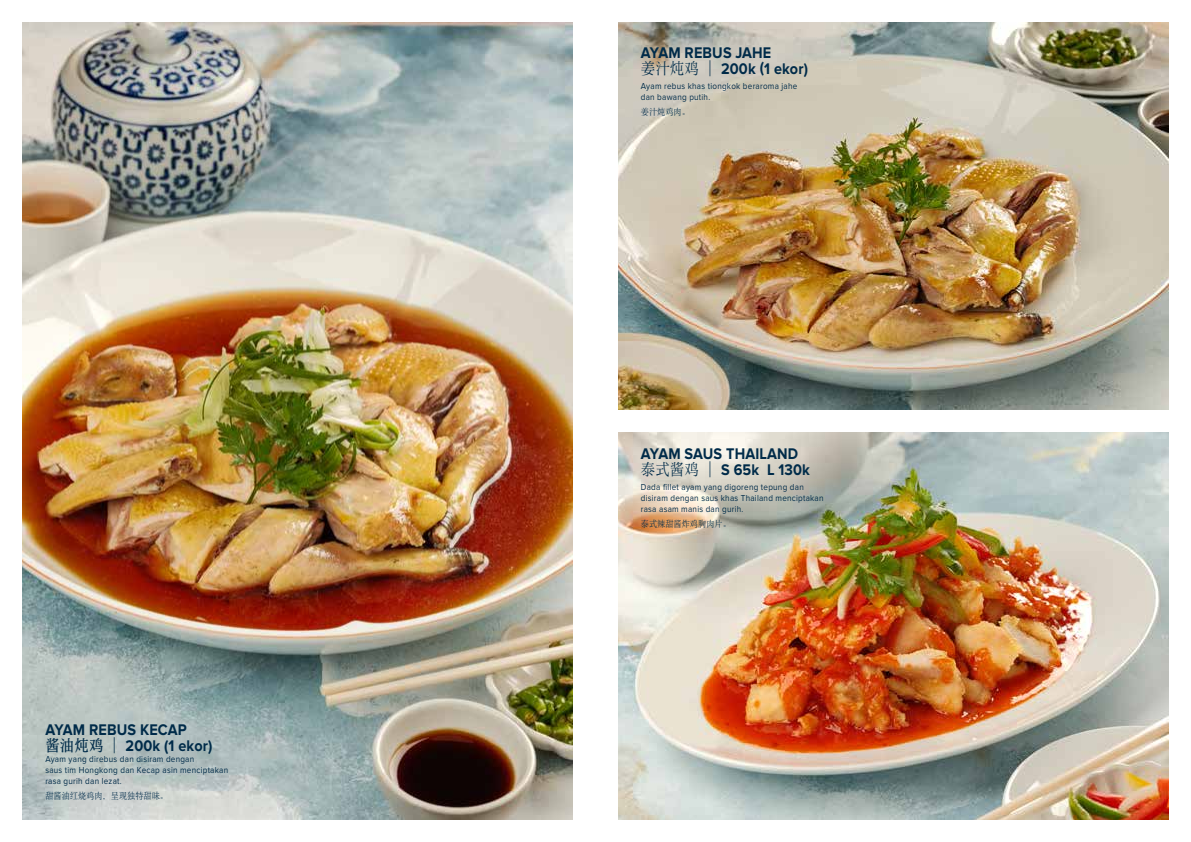
<style>
.page{position:relative;width:1191px;height:842px;background:#fff}
.page>*{position:absolute;margin:0;border:0;box-sizing:border-box;transform-origin:0 0}
.t1{font:700 16px/16px "Proxima Nova";letter-spacing:.01em;color:#002b49;scale:.9 1}
.t2{font:9px/11px "Proxima Nova";letter-spacing:.03em;color:#002b49;scale:.9 1}
.t3{font:9px "Sim Song";letter-spacing:.01em;color:#002b49;scale:.9 1}
.s1{font-family:"Sim Song"}
.s2{font-family:"Sim Song";font-weight:400}
</style>
<div class="page">
<img style="left:23px;top:23px;width:550px;height:796px">
<img style="left:618px;top:432px;width:550px;height:387px">
<img style="left:618px;top:23px;width:550px;height:387px">
<h1 class="t1" style="left:45px;top:722px;width:187px">AYAM REBUS KECAP<br><span class="s1">酱油炖鸡</span> <span class="s2">|</span> 200k (1 ekor)</h1>
<p class="t2" style="left:45px;top:753px;width:205px">Ayam yang direbus dan disiram dengan<br>saus tim Hongkong dan Kecap asin menciptakan rasa gurih dan lezat.</p>
<p class="t3" style="left:45px;top:791px;width:138px">甜酱油红烧鸡肉，呈现独特甜味。</p>
<h1 class="t1" style="left:641px;top:45px;width:187px">AYAM REBUS JAHE<br><span class="s2">姜汁炖鸡 |</span> 200k (1 ekor)</h1>
<p class="t2" style="left:641px;top:81px;width:175px">Ayam rebus khas tiongkok beraroma jahe dan bawang putih.</p>
<p class="t3" style="left:641px;top:107px;width:56px">姜汁炖鸡肉。</p>
<h1 class="t1" style="left:641px;top:446px;width:189px">AYAM SAUS THAILAND<span class="s2">泰式酱鸡 |</span> S 65k L 130k</h1>
<p class="t2" style="left:641px;top:482px;width:204px">Dada fillet ayam yang digoreng tepung dan disiram dengan saus khas Thailand menciptakan rasa asam manis dan gurih.</p>
<p class="t3" style="left:641px;top:519px;width:101px">泰式辣甜酱炸鸡胸肉片。</p>
</div>
